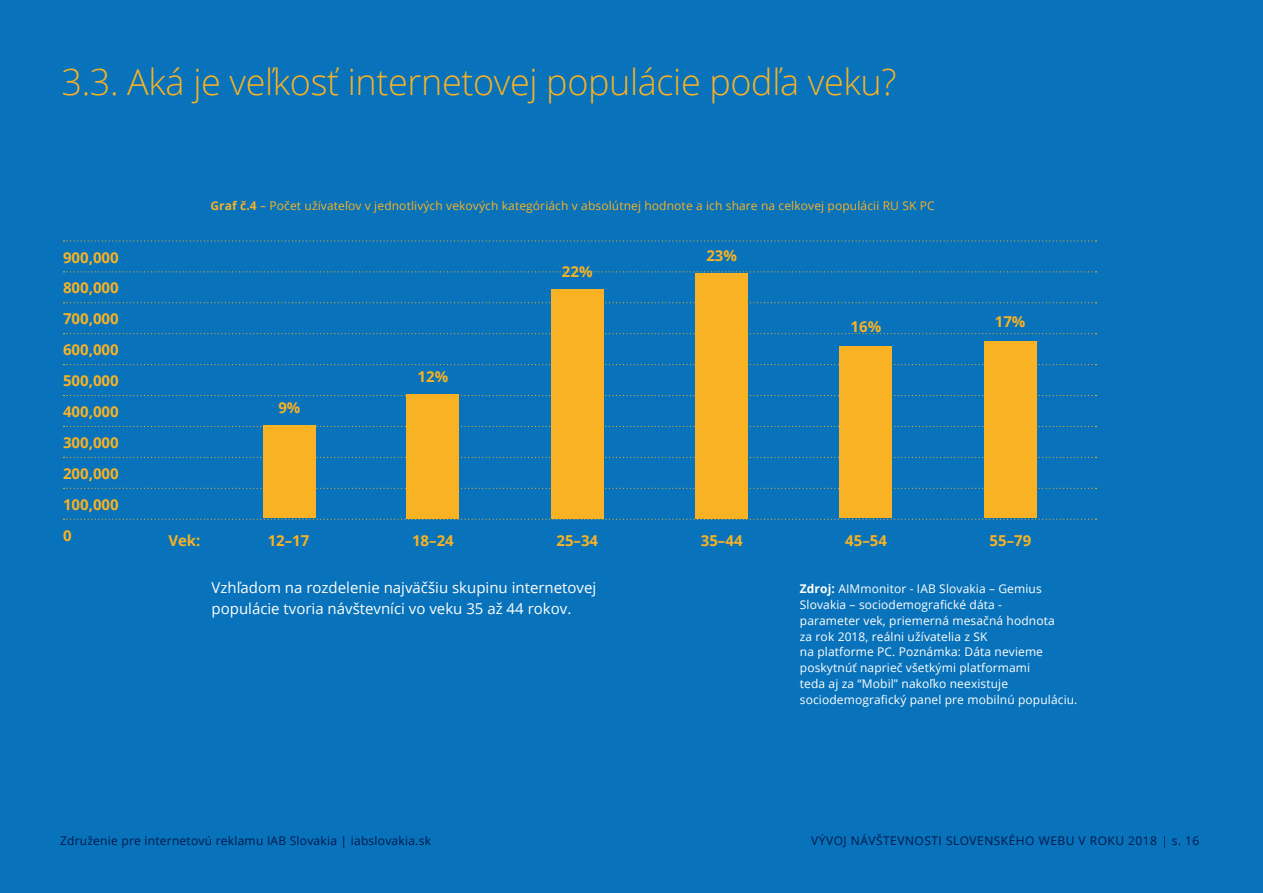
<style>
.page{position:relative;width:1263px;height:893px;background:#0872ba}
.page>*{position:absolute;margin:0;border:0;box-sizing:border-box;transform-origin:0 0}
.t1{font:300 36px "Open Sans";letter-spacing:-.01em;color:#f8b224}
.t2{font:700 15px/30.9px "Open Sans";color:#f8b224;text-align:justify}
.t3{font:15px/21px "Open Sans";color:#fff}
.t4{font:12px/15.8px "Open Sans";letter-spacing:.01em;color:#fff}
.t5{font:12px "Open Sans";letter-spacing:.01em;color:#f8b224}
.t6{font:12px "Open Sans";letter-spacing:.02em;color:#00194b}
.t7{font:12px "Open Sans";letter-spacing:.04em;color:#00194b}
.s1{font-weight:700}
</style>
<div class="page">
<svg style="left:64px;top:240px;width:1032px;height:2px"></svg>
<svg style="left:64px;top:271px;width:1032px;height:1px"></svg>
<svg style="left:64px;top:302px;width:1032px;height:1px"></svg>
<svg style="left:64px;top:333px;width:1032px;height:1px"></svg>
<svg style="left:64px;top:364px;width:1032px;height:1px"></svg>
<svg style="left:64px;top:395px;width:1032px;height:1px"></svg>
<svg style="left:64px;top:426px;width:1032px;height:1px"></svg>
<svg style="left:64px;top:457px;width:1032px;height:1px"></svg>
<svg style="left:64px;top:488px;width:1032px;height:1px"></svg>
<svg style="left:64px;top:519px;width:1032px;height:1px"></svg>
<div style="left:263px;top:425px;width:53px;height:93px;background:#f8b224"></div>
<div style="left:407px;top:394px;width:52px;height:124px;background:#f8b224"></div>
<div style="left:551px;top:289px;width:53px;height:229px;background:#f8b224"></div>
<div style="left:695px;top:273px;width:53px;height:245px;background:#f8b224"></div>
<div style="left:839px;top:347px;width:53px;height:171px;background:#f8b224"></div>
<div style="left:984px;top:341px;width:52px;height:177px;background:#f8b224"></div>
<h1 class="t1" style="left:62px;top:57px;width:836px">3.3. Aká je veľkosť internetovej populácie podľa veku?</h1>
<p class="t2" style="left:63px;top:241px;width:57px">900,000<br>800,000<br>700,000<br>600,000<br>500,000<br>400,000<br>300,000<br>200,000<br>100,000<br>0</p>
<p class="t5" style="left:210px;top:197px;width:726px"><span class="s1">Graf č.4</span> – Počet užívateľov v jednotlivých vekových kategóriách v absolútnej hodnote a ich share na celkovej populácii RU SK PC</p>
<p class="t2" style="left:278px;top:392px;width:24px">9%</p>
<p class="t2" style="left:418px;top:360px;width:32px">12%</p>
<p class="t2" style="left:562px;top:255px;width:32px">22%</p>
<p class="t2" style="left:706px;top:239px;width:32px">23%</p>
<p class="t2" style="left:850px;top:310px;width:32px">16%</p>
<p class="t2" style="left:995px;top:305px;width:32px">17%</p>
<p class="t2" style="left:168px;top:525px;width:34px">Vek:</p>
<p class="t2" style="left:268px;top:525px;width:43px">12–17</p>
<p class="t2" style="left:412px;top:525px;width:43px">18–24</p>
<p class="t2" style="left:556px;top:525px;width:43px">25–34</p>
<p class="t2" style="left:701px;top:525px;width:43px">35–44</p>
<p class="t2" style="left:845px;top:525px;width:43px">45–54</p>
<p class="t2" style="left:989px;top:525px;width:43px">55–79</p>
<p class="t3" style="left:212px;top:577px;width:386px">Vzhľadom na rozdelenie najväčšiu skupinu internetovej populácie tvoria návštevníci vo veku 35 až 44 rokov.</p>
<p class="t4" style="left:800px;top:581px;width:279px"><span class="s1">Zdroj:</span> AIMmonitor - IAB Slovakia – Gemius Slovakia – sociodemografické dáta -<br>parameter vek, priemerná mesačná hodnota<br>za rok 2018, reálni užívatelia z SK<br>na platforme PC. Poznámka: Dáta nevieme poskytnúť naprieč všetkými platformami<br>teda aj za “Mobil” nakoľko neexistuje sociodemografický panel pre mobilnú populáciu.</p>
<p class="t6" style="left:60px;top:833px;width:372px">Združenie pre internetovú reklamu IAB Slovakia | iabslovakia.sk</p>
<p class="t7" style="left:811px;top:833px;width:390px">VÝVOJ NÁVŠTEVNOSTI SLOVENSKÉHO WEBU V ROKU 2018 | s. 16</p>
</div>
